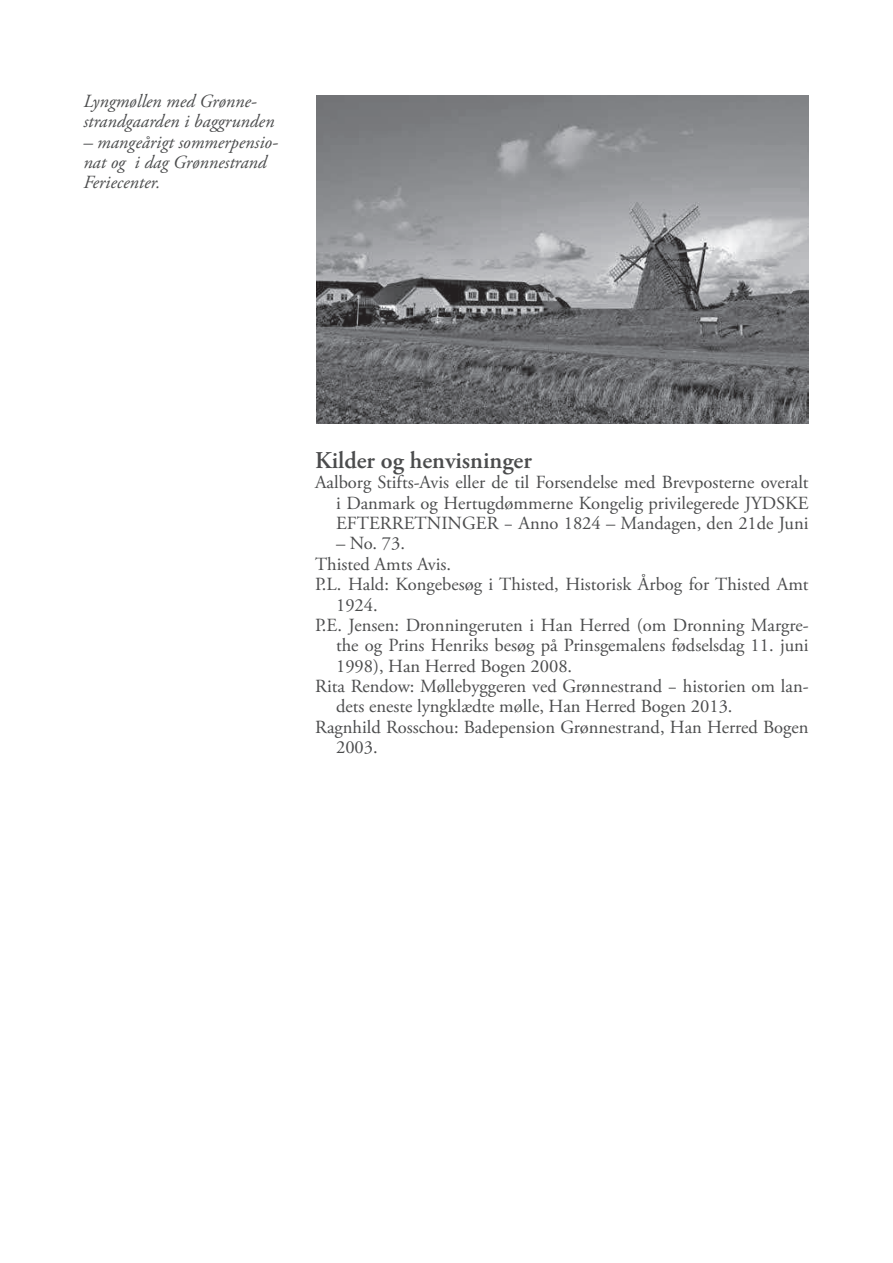
<style>
.page{position:relative;width:893px;height:1263px;background:#fff}
.page>*{position:absolute;margin:0;border:0;box-sizing:border-box;transform-origin:0 0}
.t1{font:600 24.15px "Adobe Garamond Pro";color:#4b4c4d}
.t2{font:18.45px/20.4px "Adobe Garamond Pro";color:#4b4c4d;text-align:justify}
.t3{font:italic 18.45px/20.4px "Adobe Garamond Pro";color:#4b4c4d}
</style>
<div class="page">
<img style="left:317px;top:96px;width:492px;height:328px">
<p class="t3" style="left:83px;top:92px;width:192px">Lyngmøllen med Grønne&shy;strandgaarden i baggrunden</p>
<p class="t3" style="left:83px;top:133px;width:196px">– mangeårigt sommerpensio&shy;nat og i dag Grønnestrand<br>Feriecenter.</p>
<h1 class="t1" style="left:315px;top:451px;width:218px">Kilder og henvisninger</h1>
<p class="t2" style="left:336px;top:474px;width:474px;text-indent:-21px">Aalborg Stifts-Avis eller de til Forsendelse med Brevposterne overalt i Danmark og Hertugdømmerne Kongelig privilegerede JYDSKE EFTERRETNINGER − Anno 1824 – Mandagen, den 21de Juni</p>
<p class="t2" style="left:336px;top:535px;width:70px">– No. 73.</p>
<p class="t2" style="left:315px;top:555px;width:138px">Thisted Amts Avis.</p>
<p class="t2" style="left:315px;top:576px;width:495px">P.L. Hald: Kongebesøg i Thisted, Historisk Årbog for Thisted Amt</p>
<p class="t2" style="left:336px;top:596px;width:43px">1924.</p>
<p class="t2" style="left:315px;top:616px;width:495px">P.E. Jensen: Dronningeruten i Han Herred (om Dronning Margre-</p>
<p class="t2" style="left:336px;top:637px;width:474px">the og Prins Henriks besøg på Prinsgemalens fødselsdag 11. juni</p>
<p class="t2" style="left:336px;top:657px;width:238px">1998), Han Herred Bogen 2008.</p>
<p class="t2" style="left:315px;top:678px;width:495px">Rita Rendow: Møllebyggeren ved Grønnestrand − historien om lan-</p>
<p class="t2" style="left:336px;top:698px;width:398px">dets eneste lyngklædte mølle, Han Herred Bogen 2013.</p>
<p class="t2" style="left:315px;top:718px;width:495px">Ragnhild Rosschou: Badepension Grønnestrand, Han Herred Bogen</p>
<p class="t2" style="left:336px;top:739px;width:43px">2003.</p>
</div>
